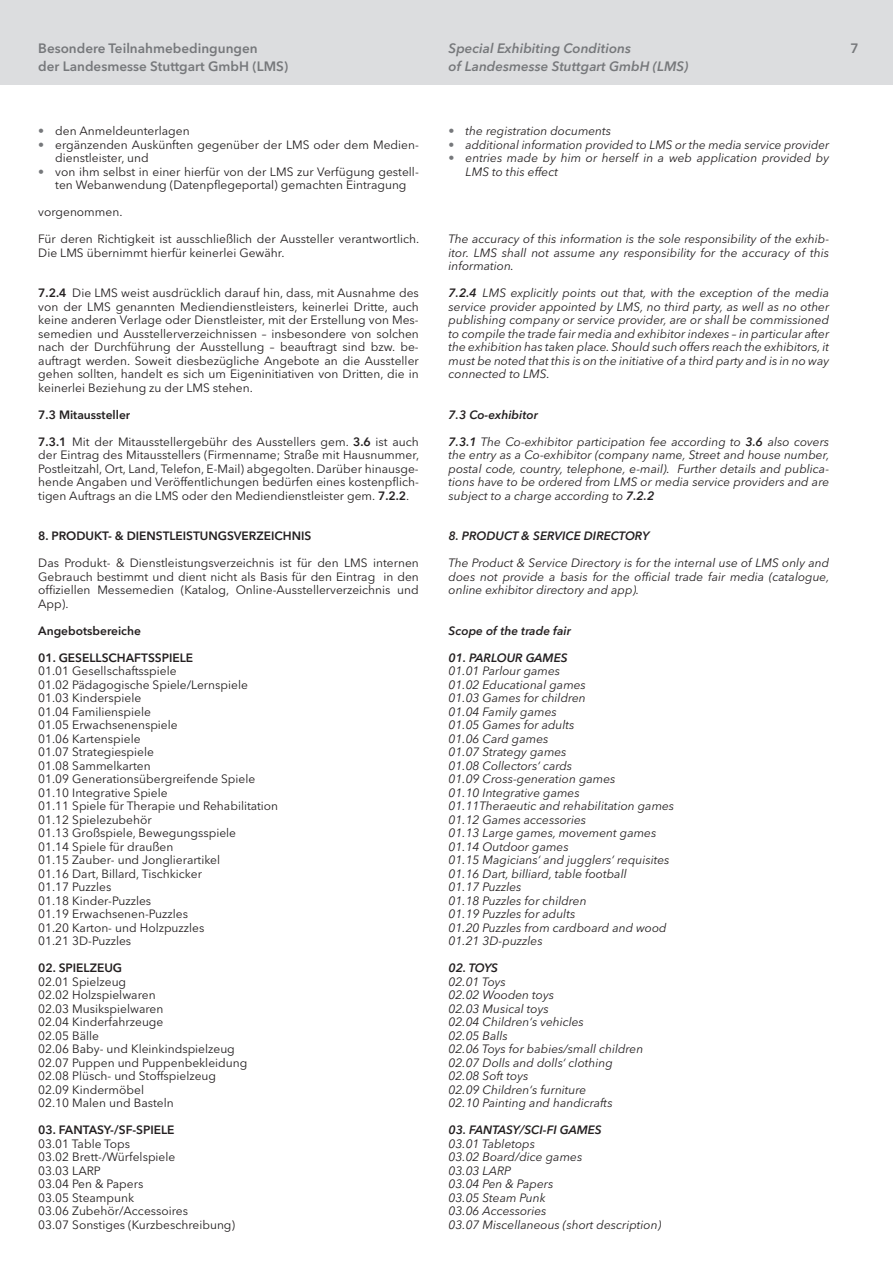
<style>
.page{position:relative;width:893px;height:1263px;background:#fff}
.page>*{position:absolute;margin:0;border:0;box-sizing:border-box;transform-origin:0 0}
.t1{font:600 13.5px/18px "Avenir Next LT Pro";color:#76787b}
.t2{font:italic 600 13.5px/18px "Avenir Next LT Pro";color:#76787b}
.t3{font:12px/13.5px "Avenir Next LT Pro";color:#231f20}
.t4{font:italic 12px/13.5px "Avenir Next LT Pro";color:#231f20}
.t5{font:600 12px "Avenir Next LT Pro";color:#231f20}
.t6{font:italic 600 12px "Avenir Next LT Pro";color:#231f20}
.s1{color:#76787b}
.s2{font-weight:600}
</style>
<div class="page">
<div style="left:0;top:0;width:893px;height:85px;background:#dcdddf"></div>
<p class="t1" style="left:38px;top:39px;width:252px">Besondere Teilnahmebedingungen<br>der Landesmesse Stuttgart GmbH (LMS)</p>
<p class="t2" style="left:449px;top:39px;width:241px">Special Exhibiting Conditions<br>of Landesmesse Stuttgart GmbH (LMS)</p>
<p class="t3" style="left:38px;top:124px;width:153px"><span class="s1">•</span> den Anmeldeunterlagen</p>
<p class="t3" style="left:55px;top:138px;width:365px;text-indent:-17px"><span class="s1">•</span> ergänzenden Auskünften gegenüber der LMS oder dem Medien&shy;dienstleister, und</p>
<p class="t3" style="left:38px;top:165px;width:382px;text-align:center"><span class="s1">•</span> von ihm selbst in einer hierfür von der LMS zur Verfügung gestell&shy;ten Webanwendung (Datenpflegeportal) gemachten Eintragung</p>
<p class="t3" style="left:38px;top:205px;width:86px">vorgenommen.</p>
<p class="t3" style="left:38px;top:232px;width:382px">Für deren Richtigkeit ist ausschließlich der Aussteller verantwortlich.<br>Die LMS übernimmt hierfür keinerlei Gewähr.</p>
<p class="t3" style="left:38px;top:286px;width:382px;text-align:justify"><span class="s2">7.2.4</span> Die LMS weist ausdrücklich darauf hin, dass, mit Ausnahme des von der LMS genannten Mediendienstleisters, keinerlei Dritte, auch keine anderen Verlage oder Dienstleister, mit der Erstellung von Mes&shy;semedien und Ausstellerverzeichnissen – insbesondere von solchen nach der Durchführung der Ausstellung – beauftragt sind bzw. be&shy;auftragt werden. Soweit diesbezügliche Angebote an die Aussteller gehen sollten, handelt es sich um Eigeninitiativen von Dritten, die in keinerlei Beziehung zu der LMS stehen.</p>
<p class="t5" style="left:38px;top:407px;width:93px">7.3 Mitaussteller</p>
<p class="t3" style="left:38px;top:435px;width:382px;text-align:justify"><span class="s2">7.3.1</span> Mit der Mitausstellergebühr des Ausstellers gem. <span class="s2">3.6</span> ist auch der Eintrag des Mitausstellers (Firmenname; Straße mit Hausnummer, Postleitzahl, Ort, Land, Telefon, E-Mail) abgegolten. Darüber hinausge&shy;hende Angaben und Veröffentlichungen bedürfen eines kostenpflich&shy;tigen Auftrags an die LMS oder den Mediendienstleister gem. <span class="s2">7.2.2</span>.</p>
<p class="t5" style="left:38px;top:529px;width:275px">8. PRODUKT- &amp; DIENSTLEISTUNGSVERZEICHNIS</p>
<p class="t3" style="left:38px;top:556px;width:382px;text-align:justify">Das Produkt- &amp; Dienstleistungsverzeichnis ist für den LMS internen Gebrauch bestimmt und dient nicht als Basis für den Eintrag in den offiziellen Messemedien (Katalog, Online-Ausstellerverzeichnis und App).</p>
<p class="t5" style="left:38px;top:623px;width:104px">Angebotsbereiche</p>
<p class="t5" style="left:38px;top:650px;width:156px">01. GESELLSCHAFTSSPIELE</p>
<p class="t3" style="left:38px;top:664px;width:241px">01.01 Gesellschaftsspiele<br>01.02 Pädagogische Spiele/Lernspiele<br>01.03 Kinderspiele<br>01.04 Familienspiele<br>01.05 Erwachsenenspiele<br>01.06 Kartenspiele<br>01.07 Strategiespiele<br>01.08 Sammelkarten<br>01.09 Generationsübergreifende Spiele<br>01.10 Integrative Spiele<br>01.11 Spiele für Therapie und Rehabilitation<br>01.12 Spielezubehör<br>01.13 Großspiele, Bewegungsspiele<br>01.14 Spiele für draußen<br>01.15 Zauber- und Jonglierartikel<br>01.16 Dart, Billard, Tischkicker<br>01.17 Puzzles<br>01.18 Kinder-Puzzles<br>01.19 Erwachsenen-Puzzles<br>01.20 Karton- und Holzpuzzles<br>01.21 3D-Puzzles</p>
<p class="t5" style="left:38px;top:961px;width:85px">02. SPIELZEUG</p>
<p class="t3" style="left:38px;top:975px;width:211px">02.01 Spielzeug<br>02.02 Holzspielwaren<br>02.03 Musikspielwaren<br>02.04 Kinderfahrzeuge<br>02.05 Bälle<br>02.06 Baby- und Kleinkindspielzeug<br>02.07 Puppen und Puppenbekleidung<br>02.08 Plüsch- und Stoffspielzeug<br>02.09 Kindermöbel<br>02.10 Malen und Basteln</p>
<p class="t5" style="left:38px;top:1123px;width:138px">03. FANTASY-/SF-SPIELE</p>
<p class="t3" style="left:38px;top:1137px;width:198px">03.01 Table Tops<br>03.02 Brett-/Würfelspiele<br>03.03 LARP<br>03.04 Pen &amp; Papers<br>03.05 Steampunk<br>03.06 Zubehör/Accessoires<br>03.07 Sonstiges (Kurzbeschreibung)</p>
<p class="t4" style="left:449px;top:124px;width:164px"><span class="s1">•</span> the registration documents</p>
<p class="t4" style="left:449px;top:138px;width:382px"><span class="s1">•</span> additional information provided to LMS or the media service provider</p>
<p class="t4" style="left:466px;top:151px;width:365px;text-indent:-17px"><span class="s1">•</span> entries made by him or herself in a web application provided by<br>LMS to this effect</p>
<p class="t4" style="left:449px;top:232px;width:382px;text-align:justify">The accuracy of this information is the sole responsibility of the exhib&shy;itor. LMS shall not assume any responsibility for the accuracy of this information.</p>
<p class="t4" style="left:449px;top:286px;width:382px;text-align:justify"><span class="s2">7.2.4</span> LMS explicitly points out that, with the exception of the media service provider appointed by LMS, no third party, as well as no other publishing company or service provider, are or shall be commissioned to compile the trade fair media and exhibitor indexes – in particular after the exhibition has taken place. Should such offers reach the exhibitors, it must be noted that this is on the initiative of a third party and is in no way connected to LMS.</p>
<p class="t6" style="left:449px;top:407px;width:91px">7.3 Co-exhibitor</p>
<p class="t4" style="left:449px;top:435px;width:382px;text-align:justify"><span class="s2">7.3.1</span> The Co-exhibitor participation fee according to <span class="s2">3.6</span> also covers the entry as a Co-exhibitor (company name, Street and house number, postal code, country, telephone, e-mail). Further details and publica&shy;tions have to be ordered from LMS or media service providers and are subject to a charge according to <span class="s2">7.2.2</span></p>
<p class="t6" style="left:449px;top:529px;width:202px">8. PRODUCT &amp; SERVICE DIRECTORY</p>
<p class="t4" style="left:449px;top:556px;width:382px;text-align:justify">The Product &amp; Service Directory is for the internal use of LMS only and does not provide a basis for the official trade fair media (catalogue, online exhibitor directory and app).</p>
<p class="t6" style="left:449px;top:623px;width:124px">Scope of the trade fair</p>
<p class="t6" style="left:449px;top:650px;width:120px">01. PARLOUR GAMES</p>
<p class="t4" style="left:449px;top:664px;width:227px">01.01 Parlour games<br>01.02 Educational games<br>01.03 Games for children<br>01.04 Family games<br>01.05 Games for adults<br>01.06 Card games<br>01.07 Strategy games<br>01.08 Collectors‘ cards<br>01.09 Cross-generation games<br>01.10 Integrative games<br>01.11Theraeutic and rehabilitation games<br>01.12 Games accessories<br>01.13 Large games, movement games<br>01.14 Outdoor games<br>01.15 Magicians‘ and jugglers‘ requisites<br>01.16 Dart, billiard, table football<br>01.17 Puzzles<br>01.18 Puzzles for children<br>01.19 Puzzles for adults<br>01.20 Puzzles from cardboard and wood<br>01.21 3D-puzzles</p>
<p class="t6" style="left:449px;top:961px;width:51px">02. TOYS</p>
<p class="t4" style="left:449px;top:975px;width:196px">02.01 Toys<br>02.02 Wooden toys<br>02.03 Musical toys<br>02.04 Children‘s vehicles<br>02.05 Balls<br>02.06 Toys for babies/small children<br>02.07 Dolls and dolls‘ clothing<br>02.08 Soft toys<br>02.09 Children‘s furniture<br>02.10 Painting and handicrafts</p>
<p class="t6" style="left:449px;top:1123px;width:155px">03. FANTASY/SCI-FI GAMES</p>
<p class="t4" style="left:449px;top:1137px;width:214px">03.01 Tabletops<br>03.02 Board/dice games<br>03.03 LARP<br>03.04 Pen &amp; Papers<br>03.05 Steam Punk<br>03.06 Accessories<br>03.07 Miscellaneous (short description)</p>
<p class="t1" style="left:850px;top:39px;width:10px">7</p>
</div>
